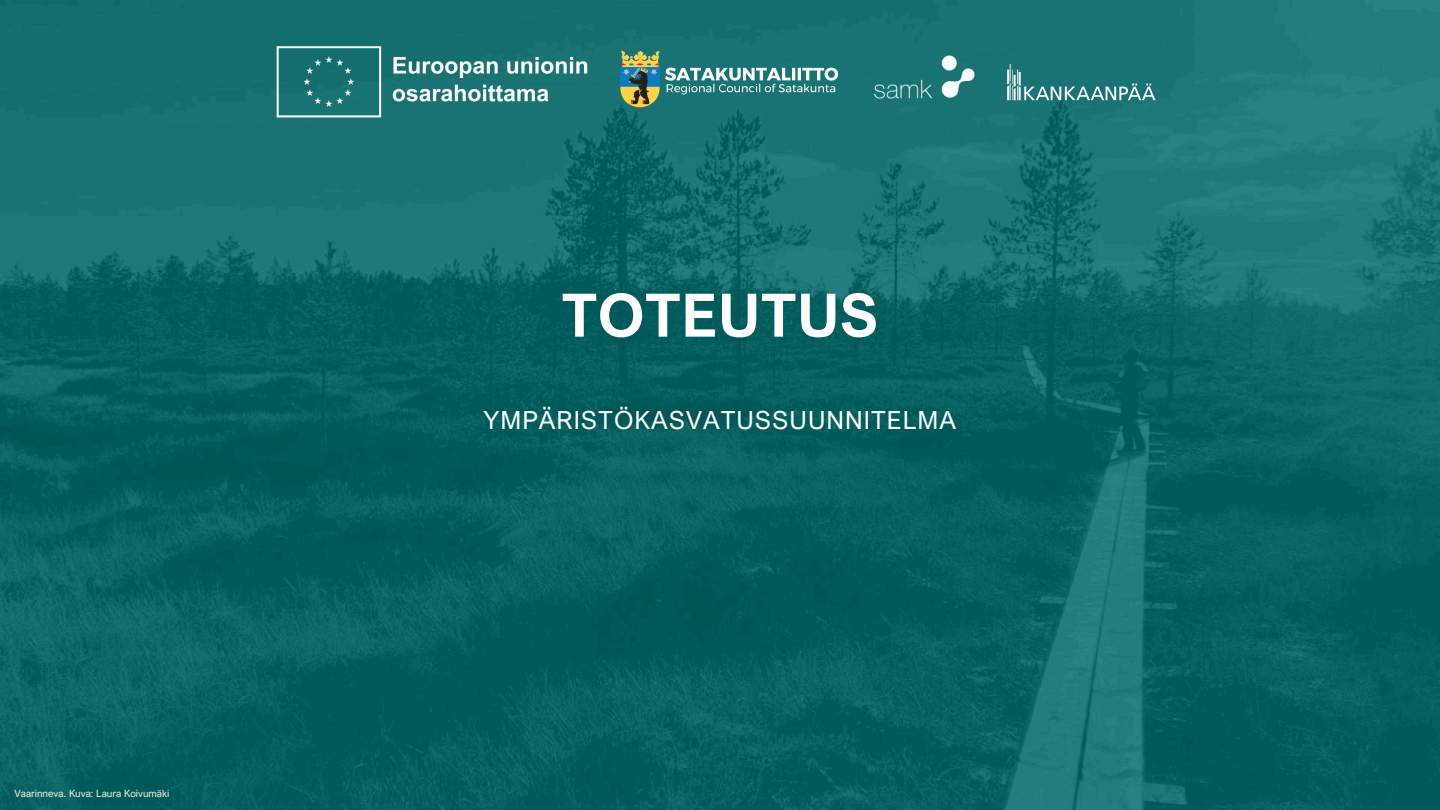
<style>
.page{position:relative;width:1440px;height:810px;background:#fff}
.page>*{position:absolute;margin:0;border:0;box-sizing:border-box;transform-origin:0 0}
.t1{font:700 60px "Arial Nova";color:#fff}
.t2{font:25px "Arial Nova";letter-spacing:.04em;color:#fff}
.t3{font:10px "Arial Nova";color:#f0ede5}
</style>
<div class="page">
<img style="left:0;top:0;width:1440px;height:810px">
<svg style="left:634px;top:51px;width:204px;height:56px;background:#448883"></svg>
<img style="left:275px;top:44px;width:359px;height:75px">
<img style="left:861px;top:43px;width:126px;height:69px">
<svg style="left:1007px;top:64px;width:149px;height:36px;background:#3e8989"></svg>
<h1 class="t3" style="left:14px;top:787px;width:157px">Vaarinneva. Kuva: Laura Koivumäki</h1>
<p class="t1" style="left:561px;top:278px;width:319px">TOTEUTUS</p>
<p class="t2" style="left:483px;top:405px;width:474px">YMPÄRISTÖKASVATUSSUUNNITELMA</p>
</div>
